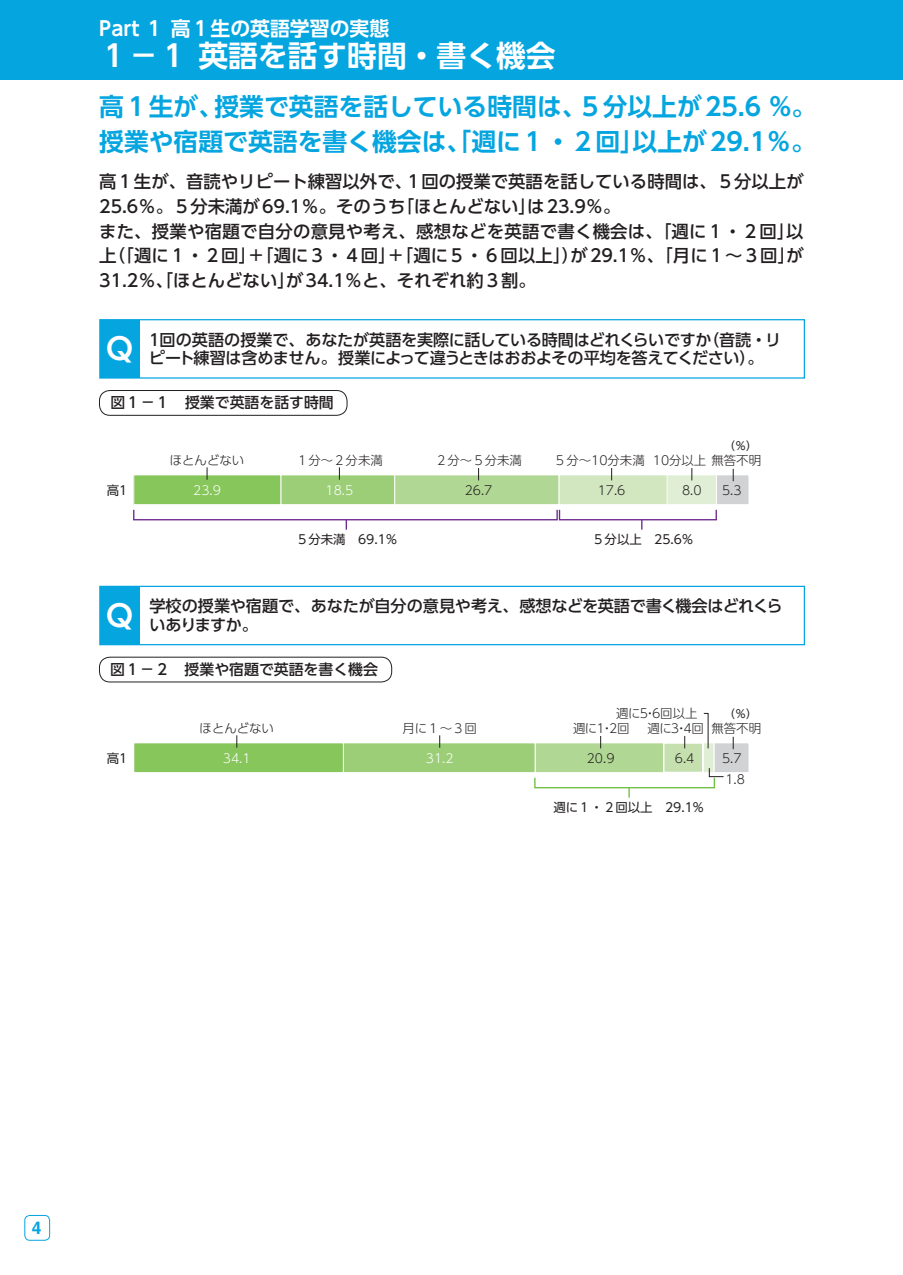
<style>
.page{position:relative;width:903px;height:1275px;background:#fff}
.page>*{position:absolute;margin:0;border:0;box-sizing:border-box;transform-origin:0 0}
.t1{font:700 29.75px "UD Shin Go Pro De";color:#fff}
.t2{font:700 24.85px/34.6px "UD Shin Go Pro De";color:#05a5e0}
.t3{font:700 19.78px "UD Shin Go Pro De";color:#fff}
.t4{font:500 17.32px/24.8px "UD Shin Go Pro";color:#231f20}
.t5{font:700 17.32px "Helvetica LT Std";color:#05a5e0}
.t6{font:500 16.1px/18.6px "UD Shin Go Pro";letter-spacing:-.015em;color:#231f20}
.t7{font:500 14.88px "UD Shin Go Pro";color:#231f20}
.t8{font:300 12.42px "UD Shin Go Pro";color:#231f20}
.t9{font:12.42px "UD Shin Go Pro";color:#231f20}
.t10{font:300 12.42px "UD Shin Go Pro";color:#fff}
.t11{font:11.2px "UD Shin Go Pro";color:#231f20}
</style>
<div class="page">
<div style="left:24px;top:1215px;width:26px;height:26px;border:1px solid #05a5e0;border-radius:5px"></div>
<div style="left:0;top:0;width:903px;height:79px;background:#05a5e0"></div>
<div style="left:99px;top:319px;width:706px;height:60px;border:1px solid #05a5e0"></div>
<div style="left:100px;top:320px;width:40px;height:58px;background:#05a5e0"></div>
<div style="left:99px;top:586px;width:706px;height:59px;border:1px solid #05a5e0"></div>
<div style="left:100px;top:587px;width:40px;height:57px;background:#05a5e0"></div>
<div style="left:99px;top:390px;width:248px;height:26px;border:1px solid #231f20;border-radius:10px"></div>
<div style="left:99px;top:657px;width:293px;height:25px;border:1px solid #231f20;border-radius:10px"></div>
<div style="left:716px;top:475px;width:33px;height:30px;background:#d1d2d4"></div>
<div style="left:716px;top:474px;width:33px;height:31px;border:1px solid #fff"></div>
<div style="left:667px;top:475px;width:49px;height:30px;background:#dfeed4"></div>
<div style="left:667px;top:474px;width:50px;height:31px;border:1px solid #fff"></div>
<div style="left:559px;top:475px;width:108px;height:30px;background:#d2e7c0"></div>
<div style="left:558px;top:474px;width:109px;height:31px;border:1px solid #fff"></div>
<div style="left:395px;top:475px;width:164px;height:30px;background:#b0d793"></div>
<div style="left:394px;top:474px;width:165px;height:31px;border:1px solid #fff"></div>
<div style="left:281px;top:475px;width:114px;height:30px;background:#9cce77"></div>
<div style="left:280px;top:474px;width:115px;height:31px;border:1px solid #fff"></div>
<div style="left:134px;top:475px;width:147px;height:30px;background:#86c65a"></div>
<div style="left:133px;top:474px;width:148px;height:31px;border:1px solid #fff"></div>
<div style="left:133px;top:509px;width:425px;height:11px;border:1px solid #6e2c91"></div>
<div style="left:559px;top:509px;width:158px;height:11px;border:1px solid #6e2c91"></div>
<svg style="left:207px;top:467px;width:1px;height:13px"></svg>
<svg style="left:478px;top:468px;width:1px;height:12px"></svg>
<svg style="left:339px;top:467px;width:1px;height:13px"></svg>
<svg style="left:611px;top:468px;width:1px;height:12px"></svg>
<svg style="left:691px;top:468px;width:1px;height:12px"></svg>
<svg style="left:733px;top:469px;width:1px;height:12px"></svg>
<div style="left:714px;top:743px;width:35px;height:30px;background:#d1d2d4"></div>
<div style="left:713px;top:742px;width:36px;height:31px;border:1px solid #fff"></div>
<div style="left:703px;top:743px;width:11px;height:30px;background:#dfeed4"></div>
<div style="left:702px;top:742px;width:12px;height:31px;border:1px solid #fff"></div>
<div style="left:663px;top:743px;width:40px;height:30px;background:#c5e0ae"></div>
<div style="left:663px;top:742px;width:41px;height:31px;border:2px solid #fff"></div>
<div style="left:535px;top:743px;width:128px;height:30px;background:#b0d793"></div>
<div style="left:535px;top:742px;width:129px;height:31px;border:1px solid #fff"></div>
<div style="left:343px;top:743px;width:192px;height:30px;background:#9cce77"></div>
<div style="left:343px;top:742px;width:192px;height:31px;border:1px solid #fff"></div>
<div style="left:134px;top:743px;width:209px;height:30px;background:#86c65a"></div>
<div style="left:133px;top:742px;width:211px;height:31px;border:1px solid #fff"></div>
<div style="left:534px;top:777px;width:181px;height:11px;border:1px solid #71bf44"></div>
<svg style="left:628px;top:788px;width:2px;height:10px"></svg>
<svg style="left:236px;top:735px;width:1px;height:13px"></svg>
<svg style="left:600px;top:736px;width:1px;height:12px"></svg>
<svg style="left:439px;top:735px;width:1px;height:13px"></svg>
<svg style="left:684px;top:736px;width:1px;height:12px"></svg>
<svg style="left:703px;top:713px;width:5px;height:36px"></svg>
<svg style="left:709px;top:768px;width:15px;height:9px"></svg>
<svg style="left:733px;top:737px;width:1px;height:12px"></svg>
<p class="t3" style="left:99px;top:13px;width:291px">Part １ 高１生の英語学習の実態</p>
<h1 class="t1" style="left:99px;top:31px;width:458px">１－１ 英語を話す時間・書く機会</h1>
<h2 class="t2" style="left:99px;top:89px;width:718px">高１生が、授業で英語を話している時間は、５分以上が25.6 %。授業や宿題で英語を書く機会は、「週に１・２回」以上が29.1％。</h2>
<p class="t4" style="left:99px;top:169px;width:706px">高１生が、音読やリピート練習以外で、1回の授業で英語を話している時間は、５分以上が25.6％。５分未満が69.1％。そのうち「ほとんどない」は23.9％。<br>また、授業や宿題で自分の意見や考え、感想などを英語で書く機会は、「週に１・２回」以上（「週に１・２回」＋「週に３・４回」＋「週に５・６回以上」）が29.1％、「月に１～３回」が31.2％、「ほとんどない」が34.1％と、それぞれ約３割。</p>
<p class="t6" style="left:106px;top:330px;width:676px;text-indent:40px">１回の英語の授業で、あなたが英語を実際に話している時間はどれくらいですか（音読・リ<br><sup>Q</sup> ピート練習は含めません。授業によって違うときはおおよその平均を答えてください）。</p>
<p class="t7" style="left:111px;top:390px;width:225px">図１−１　授業で英語を話す時間</p>
<p class="t9" style="left:107px;top:480px;width:22px">高1</p>
<p class="t8" style="left:170px;top:450px;width:76px">ほとんどない</p>
<p class="t10" style="left:193px;top:480px;width:29px">23.9</p>
<p class="t8" style="left:296px;top:450px;width:88px">１分～２分未満</p>
<p class="t10" style="left:325px;top:480px;width:29px">18.5</p>
<p class="t8" style="left:435px;top:450px;width:88px">２分～５分未満</p>
<p class="t8" style="left:465px;top:480px;width:29px">26.7</p>
<p class="t11" style="left:724px;top:436px;width:35px">（％）</p>
<p class="t8" style="left:554px;top:450px;width:209px">５分～10分未満 10分以上無答不明</p>
<p class="t8" style="left:598px;top:480px;width:29px">17.6</p>
<p class="t8" style="left:682px;top:480px;width:21px">8.0</p>
<p class="t8" style="left:722px;top:480px;width:21px">5.3</p>
<p class="t9" style="left:296px;top:529px;width:102px">５分未満　69.1%</p>
<p class="t9" style="left:592px;top:529px;width:102px">５分以上　25.6%</p>
<p class="t6" style="left:106px;top:596px;width:678px;text-indent:43px">学校の授業や宿題で、あなたが自分の意見や考え、感想などを英語で書く機会はどれくら<br><sup>Q</sup> いありますか。</p>
<p class="t7" style="left:110px;top:657px;width:269px">図１−２　授業や宿題で英語を書く機会</p>
<p class="t9" style="left:107px;top:748px;width:22px">高1</p>
<p class="t8" style="left:200px;top:718px;width:76px">ほとんどない</p>
<p class="t10" style="left:223px;top:748px;width:29px">34.1</p>
<p class="t8" style="left:402px;top:718px;width:76px">月に１～３回</p>
<p class="t10" style="left:426px;top:748px;width:29px">31.2</p>
<p class="t8" style="left:616px;top:703px;width:83px">週に５・６回以上</p>
<p class="t8" style="left:675px;top:748px;width:21px">6.4</p>
<p class="t8" style="left:573px;top:718px;width:58px">週に１・２回</p>
<p class="t8" style="left:587px;top:748px;width:29px">20.9</p>
<p class="t8" style="left:647px;top:718px;width:58px">週に３・４回</p>
<p class="t11" style="left:724px;top:704px;width:35px">（％）</p>
<p class="t8" style="left:711px;top:718px;width:51px">無答不明</p>
<p class="t8" style="left:722px;top:748px;width:21px">5.7</p>
<p class="t8" style="left:725px;top:769px;width:21px">1.8</p>
<p class="t9" style="left:553px;top:797px;width:152px">週に１・２回以上　29.1%</p>
<p class="t5" style="left:32px;top:1217px;width:11px">4</p>
</div>
